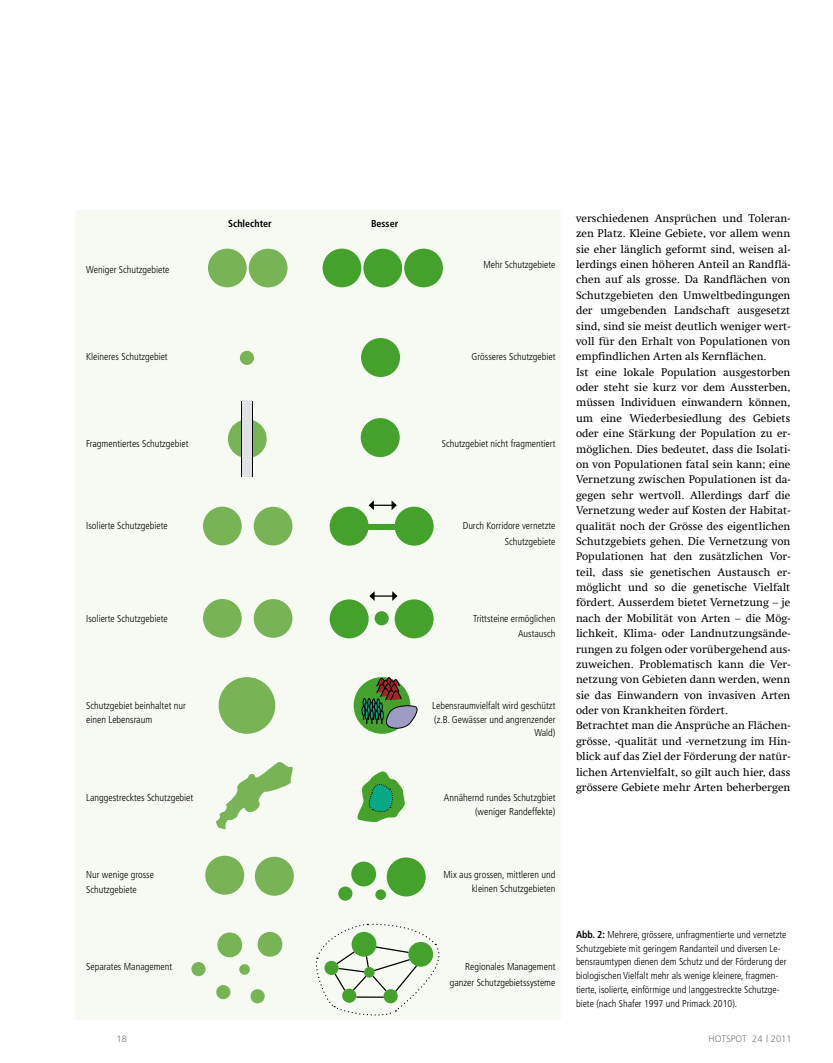
<style>
.page{position:relative;width:833px;height:1063px;background:#fff}
.page>*{position:absolute;margin:0;border:0;box-sizing:border-box;transform-origin:0 0}
.t1{font:11.25px/15.4px "Swift Com";color:#000}
.t2{font:300 condensed 10px/13.8px "Frutiger";color:#000;text-align:right}
.t3{font:700 condensed 10px "Frutiger";color:#000}
.t4{font:300 9.38px "Frutiger";color:#797a7c}
.s1{font-weight:700}
</style>
<div class="page">
<div style="left:76px;top:210px;width:485px;height:810px;background:#f7faf3"></div>
<div style="left:240px;top:351px;width:14px;height:14px;background:#78b355;border-radius:50%"></div>
<div style="left:216px;top:985px;width:14px;height:14px;background:#78b355;border-radius:50%"></div>
<div style="left:191px;top:962px;width:15px;height:14px;background:#78b355;border-radius:50%"></div>
<div style="left:228px;top:419px;width:39px;height:39px;background:#78b355;border-radius:50%"></div>
<div style="left:250px;top:989px;width:15px;height:14px;background:#78b355;border-radius:50%"></div>
<div style="left:257px;top:932px;width:25px;height:25px;background:#78b355;border-radius:50%"></div>
<div style="left:217px;top:932px;width:25px;height:25px;background:#78b355;border-radius:50%"></div>
<div style="left:205px;top:856px;width:39px;height:39px;background:#78b355;border-radius:50%"></div>
<div style="left:255px;top:857px;width:39px;height:39px;background:#78b355;border-radius:50%"></div>
<div style="left:219px;top:677px;width:56px;height:57px;background:#78b355;border-radius:50%"></div>
<div style="left:239px;top:964px;width:11px;height:11px;background:#78b355;border-radius:50%"></div>
<svg style="left:216px;top:762px;width:77px;height:68px"></svg>
<div style="left:241px;top:401px;width:12px;height:76px;background:#000"></div>
<div style="left:242px;top:401px;width:5px;height:76px;background:#e1e2e3"></div>
<div style="left:247px;top:401px;width:5px;height:76px;background:#e1e2e3"></div>
<svg style="left:369px;top:500px;width:28px;height:10px"></svg>
<svg style="left:369px;top:591px;width:28px;height:10px"></svg>
<svg style="left:315px;top:923px;width:125px;height:93px"></svg>
<div style="left:374px;top:611px;width:15px;height:14px;background:#44a12b;border-radius:50%"></div>
<div style="left:338px;top:887px;width:14px;height:14px;background:#44a12b;border-radius:50%"></div>
<div style="left:351px;top:862px;width:25px;height:24px;background:#44a12b;border-radius:50%"></div>
<div style="left:361px;top:338px;width:39px;height:39px;background:#44a12b;border-radius:50%"></div>
<div style="left:354px;top:677px;width:56px;height:57px;background:#44a12b;border-radius:50%"></div>
<div style="left:361px;top:418px;width:39px;height:39px;background:#44a12b;border-radius:50%"></div>
<div style="left:322px;top:249px;width:39px;height:38px;background:#44a12b;border-radius:50%"></div>
<div style="left:363px;top:249px;width:39px;height:38px;background:#44a12b;border-radius:50%"></div>
<div style="left:208px;top:249px;width:39px;height:38px;background:#78b355;border-radius:50%"></div>
<div style="left:249px;top:249px;width:38px;height:38px;background:#78b355;border-radius:50%"></div>
<div style="left:203px;top:507px;width:39px;height:38px;background:#78b355;border-radius:50%"></div>
<div style="left:203px;top:599px;width:39px;height:39px;background:#78b355;border-radius:50%"></div>
<div style="left:254px;top:507px;width:38px;height:38px;background:#78b355;border-radius:50%"></div>
<div style="left:254px;top:599px;width:38px;height:39px;background:#78b355;border-radius:50%"></div>
<div style="left:404px;top:249px;width:39px;height:38px;background:#44a12b;border-radius:50%"></div>
<div style="left:375px;top:889px;width:11px;height:11px;background:#44a12b;border-radius:50%"></div>
<div style="left:359px;top:524px;width:40px;height:6px;background:#44a12b"></div>
<div style="left:387px;top:857px;width:39px;height:39px;background:#44a12b;border-radius:50%"></div>
<svg style="left:357px;top:771px;width:48px;height:51px"></svg>
<svg style="left:362px;top:677px;width:56px;height:53px"></svg>
<div style="left:330px;top:507px;width:39px;height:39px;background:#44a12b;border-radius:50%"></div>
<div style="left:330px;top:599px;width:39px;height:39px;background:#44a12b;border-radius:50%"></div>
<div style="left:394px;top:507px;width:39px;height:39px;background:#44a12b;border-radius:50%"></div>
<div style="left:394px;top:599px;width:39px;height:39px;background:#44a12b;border-radius:50%"></div>
<p class="t2" style="left:86px;top:263px;width:85px">Weniger Schutzgebiete</p>
<p class="t2" style="left:86px;top:350px;width:83px">Kleineres Schutzgebiet</p>
<p class="t2" style="left:86px;top:437px;width:104px">Fragmentiertes Schutzgebiet</p>
<p class="t2" style="left:86px;top:519px;width:83px">Isolierte Schutzgebiete</p>
<p class="t2" style="left:86px;top:612px;width:83px">Isolierte Schutzgebiete</p>
<p class="t2" style="left:86px;top:699px;width:101px;text-align:left">Schutzgebiet beinhaltet nur einen Lebensraum</p>
<p class="t2" style="left:86px;top:791px;width:109px">Langgestrecktes Schutzgebiet</p>
<p class="t3" style="left:228px;top:218px;width:45px">Schlechter</p>
<p class="t3" style="left:371px;top:218px;width:29px">Besser</p>
<p class="t1" style="left:576px;top:210px;width:216px">verschiedenen Ansprüchen und Toleran&shy;zen Platz. Kleine Gebiete, vor allem wenn sie eher länglich geformt sind, weisen al&shy;lerdings einen höheren Anteil an Randflä&shy;chen auf als grosse. Da Randflächen von Schutzgebieten den Umweltbedingungen der umgebenden Landschaft ausgesetzt sind, sind sie meist deutlich weniger wert&shy;voll für den Erhalt von Populationen von empfindlichen Arten als Kernflächen.<br>Ist eine lokale Population ausgestorben oder steht sie kurz vor dem Aussterben, müssen Individuen einwandern können, um eine Wiederbesiedlung des Gebiets oder eine Stärkung der Population zu er&shy;möglichen. Dies bedeutet, dass die Isolati&shy;on von Populationen fatal sein kann; eine Vernetzung zwischen Populationen ist da&shy;gegen sehr wertvoll. Allerdings darf die Vernetzung weder auf Kosten der Habitat&shy;qualität noch der Grösse des eigentlichen Schutzgebiets gehen. Die Vernetzung von Populationen hat den zusätzlichen Vor&shy;teil, dass sie genetischen Austausch er&shy;möglicht und so die genetische Vielfalt fördert. Ausserdem bietet Vernetzung – je nach der Mobilität von Arten – die Mög&shy;lichkeit, Klima- oder Landnutzungsände&shy;rungen zu folgen oder vorübergehend aus&shy;zuweichen. Problematisch kann die Ver&shy;netzung von Gebieten dann werden, wenn sie das Einwandern von invasiven Arten oder von Krankheiten fördert.<br>Betrachtet man die Ansprüche an Flächen&shy;grösse, -qualität und -vernetzung im Hin&shy;blick auf das Ziel der Förderung der natür&shy;lichen Artenvielfalt, so gilt auch hier, dass grössere Gebiete mehr Arten beherbergen</p>
<p class="t2" style="left:483px;top:258px;width:74px">Mehr Schutzgebiete</p>
<p class="t2" style="left:471px;top:350px;width:85px">Grösseres Schutzgebiet</p>
<p class="t2" style="left:442px;top:437px;width:115px">Schutzgebiet nicht fragmentiert</p>
<p class="t2" style="left:463px;top:518px;width:94px;line-height:15.4px">Durch Korridore vernetzte<br>Schutzgebiete</p>
<p class="t2" style="left:473px;top:611px;width:84px;line-height:15.4px">Trittsteine ermöglichen<br>Austausch</p>
<p class="t2" style="left:432px;top:699px;width:125px">Lebensraumvielfalt wird geschützt (z.B. Gewässer und angrenzender<br>Wald)</p>
<p class="t2" style="left:444px;top:791px;width:113px">Annähernd rundes Schutzgbiet (weniger Randeffekte)</p>
<p class="t2" style="left:86px;top:867px;width:69px;line-height:15.4px;text-align:left">Nur wenige grosse<br>Schutzgebiete</p>
<p class="t2" style="left:443px;top:868px;width:113px">Mix aus grossen, mittleren und kleinen Schutzgebieten</p>
<p class="t2" style="left:86px;top:960px;width:87px">Separates Management</p>
<p class="t2" style="left:450px;top:959px;width:107px;line-height:15.4px">Regionales Management ganzer Schutzgebietssysteme</p>
<p class="t2" style="left:576px;top:928px;width:212px;text-align:left"><span class="s1">Abb. 2:</span> Mehrere, grössere, unfragmentierte und vernetzte Schutzgebiete mit geringem Randanteil und diversen Le&shy;bensraumtypen dienen dem Schutz und der Förderung der biologischen Vielfalt mehr als wenige kleinere, fragmen&shy;tierte, isolierte, einförmige und langgestreckte Schutzge&shy;biete (nach Shafer 1997 und Primack 2010).</p>
<p class="t4" style="left:116px;top:1034px;width:12px">18</p>
<p class="t4" style="left:708px;top:1034px;width:85px">HOTSPOT 24 | 2011</p>
</div>
